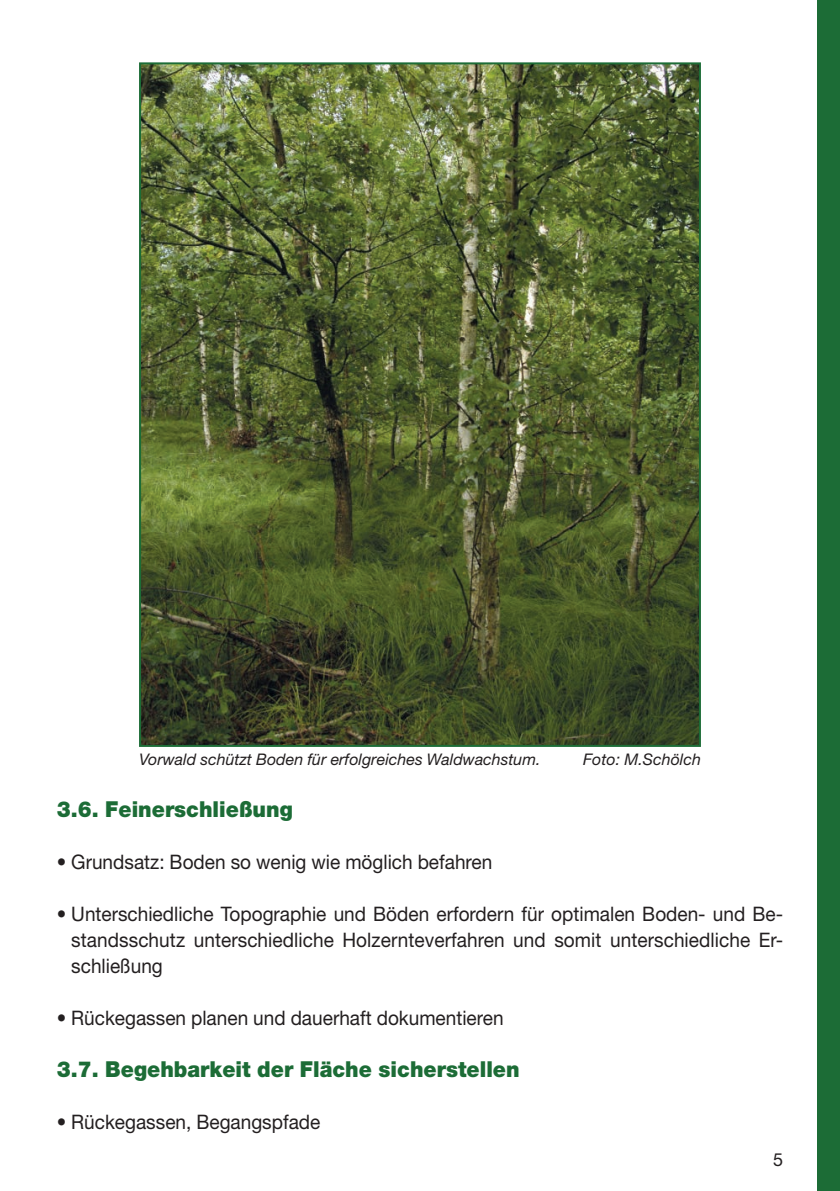
<style>
.page{position:relative;width:840px;height:1191px;background:#fff}
.page>*{position:absolute;margin:0;border:0;box-sizing:border-box;transform-origin:0 0}
.t1{font:900 22px "Helvetica Neue";color:#1c6c36;scale:.95 1}
.t2{font:20px/26px "Helvetica Neue";color:#231f20;text-align:justify;scale:.95 1}
.t3{font:18px "Helvetica Neue";color:#231f20}
.t4{font:italic 16px "Helvetica Neue";color:#231f20}
</style>
<div class="page">
<div style="left:816px;top:0;width:23px;height:1191px;background:#1c6c36"></div>
<img style="left:142px;top:65px;width:555px;height:679px">
<p class="t4" style="left:139px;top:750px;width:403px">Vorwald schützt Boden für erfolgreiches Waldwachstum.</p>
<p class="t4" style="left:582px;top:750px;width:119px">Foto: M.Schölch</p>
<p class="t1" style="left:57px;top:795px;width:250px">3.6. Feinerschließung</p>
<p class="t2" style="left:57px;top:848px;width:460px">• Grundsatz: Boden so wenig wie möglich befahren</p>
<p class="t2" style="left:71px;top:900px;width:750px;text-indent:-15px">• Unterschiedliche Topographie und Böden erfordern für optimalen Boden- und Be&shy;standsschutz unterschiedliche Holzernteverfahren und somit unterschiedliche Er&shy;schließung</p>
<p class="t2" style="left:57px;top:1004px;width:471px">• Rückegassen planen und dauerhaft dokumentieren</p>
<p class="t1" style="left:57px;top:1055px;width:488px">3.7. Begehbarkeit der Fläche sicherstellen</p>
<p class="t2" style="left:57px;top:1108px;width:279px">• Rückegassen, Begangspfade</p>
<p class="t3" style="left:772px;top:1148px;width:12px">5</p>
</div>
